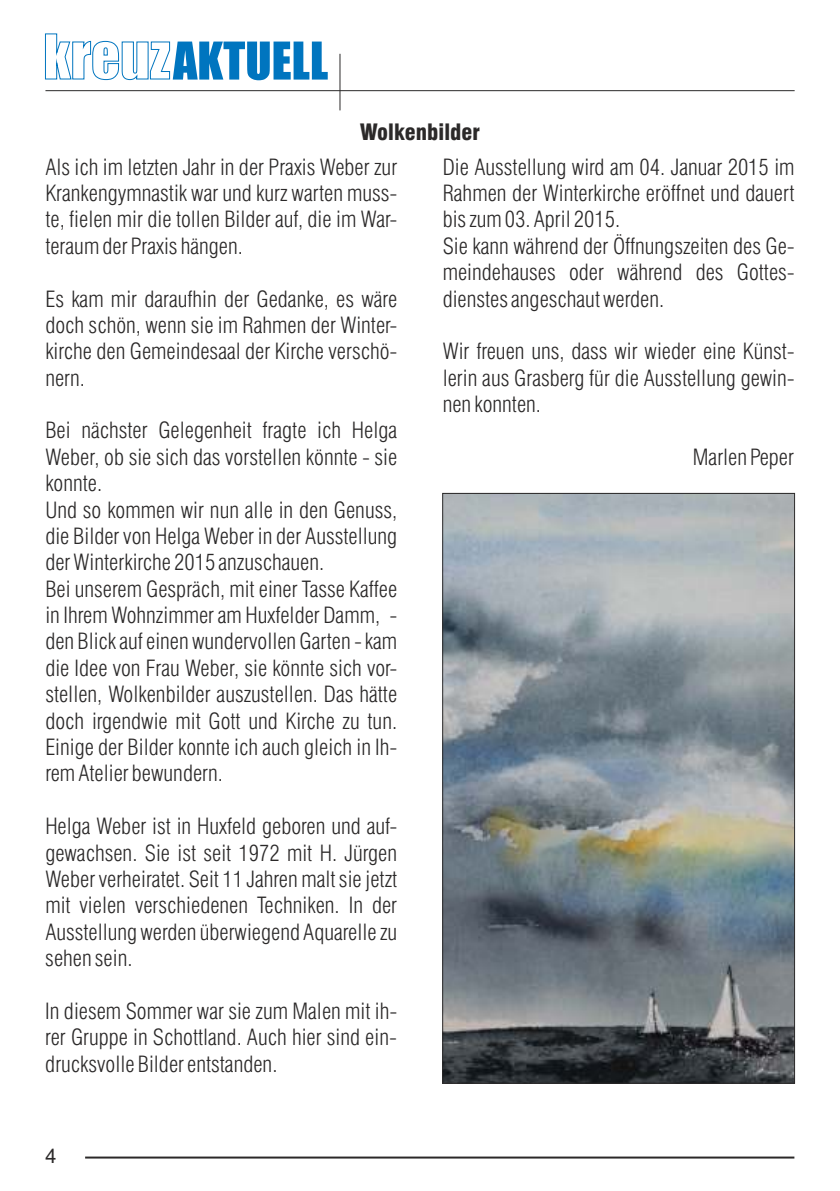
<style>
.page{position:relative;width:840px;height:1191px;background:#fff}
.page>*{position:absolute;margin:0;border:0;box-sizing:border-box;transform-origin:0 0}
.t1{font:300 condensed 22px/26.4px "Swiss 721 BT";color:#2b2929}
.t2{font:900 condensed 22px "Swiss 721 BT";color:#2b2929}
.t3{font:20px "Arial";color:#2b2929}
</style>
<div class="page">
<img style="left:444px;top:495px;width:348px;height:586px">
<hr style="left:85px;top:1156px;width:709px;height:2px;background:#2b2929">
<hr style="left:45px;top:90px;width:749px;height:1px;background:#2b2929">
<hr style="left:339px;top:54px;width:1px;height:56px;background:#2b2929">
<svg style="left:45px;top:33px;width:282px;height:47px"></svg>
<p class="t2" style="left:359px;top:124px;width:122px">Wolkenbilder</p>
<p class="t1" style="left:45px;top:156px;width:353px">Als ich im letzten Jahr in der Praxis Weber zur</p>
<p class="t1" style="left:442px;top:156px;width:353px">Die Ausstellung wird am 04. Januar 2015 im</p>
<p class="t1" style="left:45px;top:182px;width:353px">Krankengymnastik war und kurz warten muss-</p>
<p class="t1" style="left:442px;top:182px;width:353px">Rahmen der Winterkirche eröffnet und dauert</p>
<p class="t1" style="left:45px;top:208px;width:353px">te, fielen mir die tollen Bilder auf, die im War-</p>
<p class="t1" style="left:442px;top:208px;width:179px">bis zum 03. April 2015.</p>
<p class="t1" style="left:45px;top:235px;width:199px">teraum der Praxis hängen.</p>
<p class="t1" style="left:442px;top:235px;width:353px">Sie kann während der Öffnungszeiten des Ge&shy;meindehauses oder während des Gottes-</p>
<p class="t1" style="left:45px;top:287px;width:353px">Es kam mir daraufhin der Gedanke, es wäre</p>
<p class="t1" style="left:442px;top:287px;width:223px">dienstes angeschaut werden.</p>
<p class="t1" style="left:45px;top:314px;width:353px">doch schön, wenn sie im Rahmen der Winter&shy;kirche den Gemeindesaal der Kirche verschö-</p>
<p class="t1" style="left:442px;top:340px;width:353px">Wir freuen uns, dass wir wieder eine Künst-</p>
<p class="t1" style="left:45px;top:367px;width:41px">nern.</p>
<p class="t1" style="left:442px;top:367px;width:353px">lerin aus Grasberg für die Ausstellung gewin&shy;nen konnten.</p>
<p class="t1" style="left:45px;top:419px;width:353px">Bei nächster Gelegenheit fragte ich Helga<br>Weber, ob sie sich das vorstellen könnte - sie</p>
<p class="t1" style="left:692px;top:446px;width:103px">Marlen Peper</p>
<p class="t1" style="left:45px;top:472px;width:353px">konnte.<br>Und so kommen wir nun alle in den Genuss, die Bilder von Helga Weber in der Ausstellung der Winterkirche 2015 anzuschauen.<br>Bei unserem Gespräch, mit einer Tasse Kaffee in Ihrem Wohnzimmer am Huxfelder Damm, - den Blick auf einen wundervollen Garten - kam die Idee von Frau Weber, sie könnte sich vor&shy;stellen, Wolkenbilder auszustellen. Das hätte doch irgendwie mit Gott und Kirche zu tun.<br>Einige der Bilder konnte ich auch gleich in Ih&shy;rem Atelier bewundern.</p>
<p class="t1" style="left:45px;top:815px;width:353px;text-align:justify">Helga Weber ist in Huxfeld geboren und auf&shy;gewachsen. Sie ist seit 1972 mit H. Jürgen Weber verheiratet. Seit 11 Jahren malt sie jetzt mit vielen verschiedenen Techniken. In der Ausstellung werden überwiegend Aquarelle zu sehen sein.</p>
<p class="t1" style="left:45px;top:999px;width:353px;text-align:justify">In diesem Sommer war sie zum Malen mit ih&shy;rer Gruppe in Schottland. Auch hier sind ein&shy;drucksvolle Bilder entstanden.</p>
<p class="t3" style="left:45px;top:1148px;width:13px">4</p>
</div>
